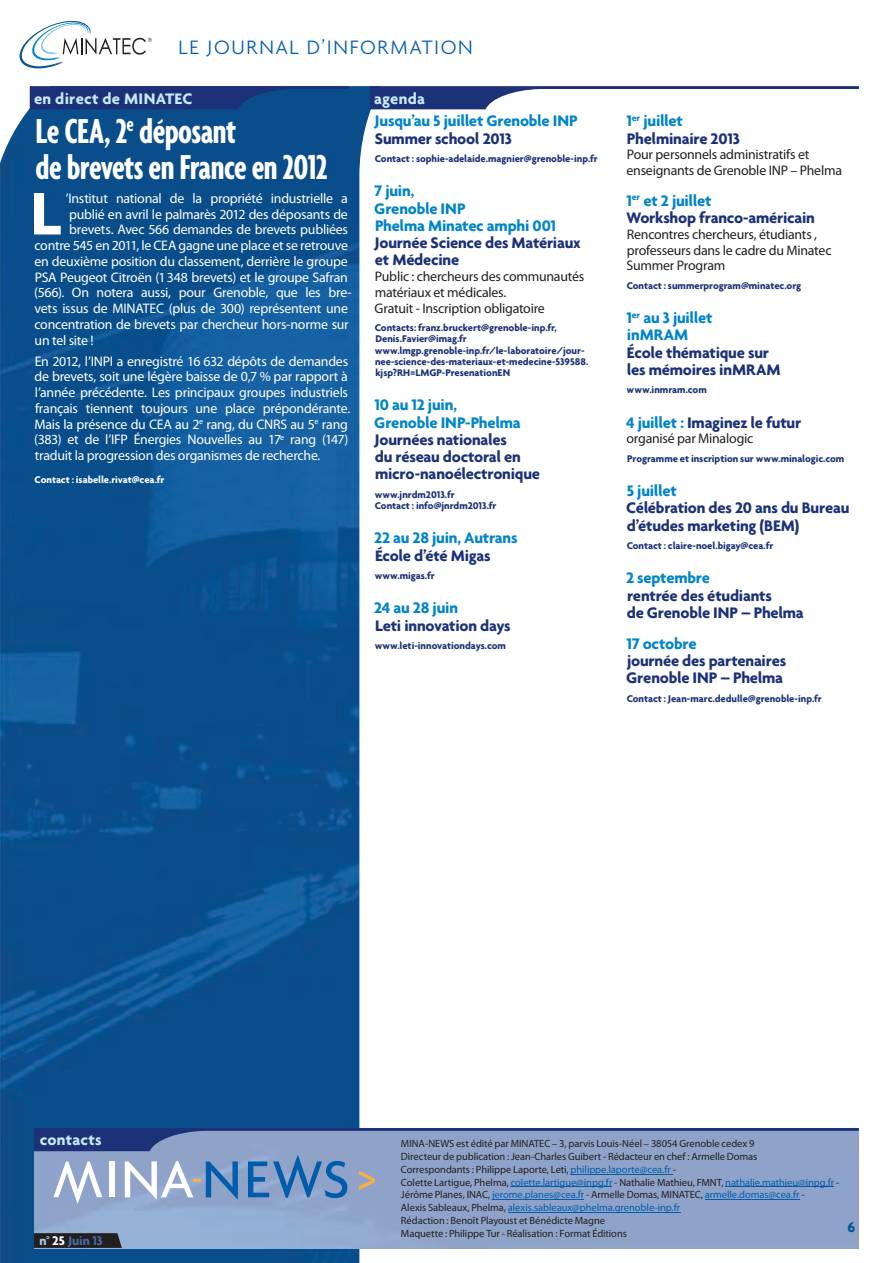
<style>
.page{position:relative;width:893px;height:1263px;background:#fff}
.page>*{position:absolute;margin:0;border:0;box-sizing:border-box;transform-origin:0 0}
.t1{font:700 64.95px "Agenda";color:#fff}
.t2{font:700 extra-condensed 37.5px/35.2px "Agenda";letter-spacing:-.015em;color:#fff}
.t3{font:300 21px "Agenda";letter-spacing:.075em;color:#015dab}
.t4{font:700 16.5px/17.2px "Agenda";letter-spacing:-.015em;color:#1c3177}
.t5{font:700 16.5px/17.2px "Agenda";letter-spacing:-.015em;color:#0084ca}
.t6{font:700 16.5px "Agenda";letter-spacing:.015em;color:#c6eafa}
.t7{font:700 15px "Agenda";color:#015494}
.t8{font:13.8px/15.8px "Myriad Pro";letter-spacing:-.015em;color:#fff}
.t9{font:13.8px/15.8px "Myriad Pro";letter-spacing:-.02em;color:#231f20}
.t10{font:700 13.5px "Agenda";letter-spacing:-.005em;color:#456aa3}
.t11{font:10.5px/12.8px "Myriad Pro";letter-spacing:-.005em;color:#231f20}
.t12{font:700 10.5px/11.2px "Agenda";letter-spacing:-.005em;color:#1c3177}
.t13{font:700 10.5px "Agenda";letter-spacing:-.01em;color:#fff}
.s1{color:#0084ca}
.s2{color:#accceb}
.s3{color:#fff}
.s4{color:#015dab}
</style>
<div class="page">
<img style="left:0;top:86px;width:381px;height:1177px">
<img style="left:34px;top:1204px;width:825px;height:44px">
<svg style="left:34px;top:1128px;width:825px;height:76px;background:#859ac3"></svg>
<hr style="left:571px;top:1174px;width:102px;height:1px;background:#015dab">
<hr style="left:511px;top:1186px;width:101px;height:1px;background:#015dab">
<hr style="left:725px;top:1186px;width:109px;height:1px;background:#015dab">
<hr style="left:492px;top:1199px;width:92px;height:1px;background:#015dab">
<hr style="left:705px;top:1199px;width:94px;height:1px;background:#015dab">
<hr style="left:508px;top:1212px;width:172px;height:1px;background:#015dab">
<svg style="left:34px;top:1233px;width:88px;height:15px"></svg>
<svg style="left:20px;top:21px;width:132px;height:47px"></svg>
<svg style="left:370px;top:86px;width:489px;height:23px"></svg>
<svg style="left:0;top:86px;width:349px;height:146px;background:#114f8b"></svg>
<h3 class="t3" style="left:179px;top:35px;width:296px">LE JOURNAL D’INFORMATION</h3>
<p class="t6" style="left:34px;top:89px;width:160px">en direct de MINATEC</p>
<p class="t6" style="left:374px;top:89px;width:53px">agenda</p>
<h2 class="t2" style="left:36px;top:113px;width:293px">Le CEA, 2<sup>e</sup> déposant<br>de brevets en France en 2012</h2>
<h1 class="t1" style="left:30px;top:174px;width:32px">L</h1>
<p class="t8" style="left:66px;top:191px;width:284px">’Institut national de la propriété industrielle a</p>
<p class="t5" style="left:375px;top:112px;width:205px">Jusqu’au 5 juillet Grenoble INP</p>
<p class="t4" style="left:375px;top:129px;width:139px">Summer school 2013</p>
<p class="t12" style="left:375px;top:153px;width:225px">Contact : sophie-adelaide.magnier@grenoble-inp.fr</p>
<p class="t5" style="left:374px;top:182px;width:184px">7 juin,<br>Grenoble INP<br>Phelma Minatec amphi 001</p>
<p class="t4" style="left:375px;top:234px;width:208px">Journée Science des Matériaux et Médecine</p>
<p class="t9" style="left:375px;top:269px;width:211px">Public : chercheurs des communautés matériaux et médicales.<br>Gratuit - Inscription obligatoire</p>
<p class="t12" style="left:375px;top:322px;width:215px">Contacts: franz.bruckert@grenoble-inp.fr, Denis.Favier@imag.fr www.lmgp.grenoble-inp.fr/le-laboratoire/jour&shy;nee-science-des-materiaux-et-medecine-539588. kjsp?RH=LMGP-PresenationEN</p>
<p class="t5" style="left:374px;top:396px;width:148px">10 au 12 juin,<br>Grenoble INP-Phelma</p>
<p class="t4" style="left:375px;top:430px;width:167px">Journées nationales<br>du réseau doctoral en micro-nanoélectronique</p>
<p class="t12" style="left:375px;top:488px;width:123px">www.jnrdm2013.fr<br>Contact : info@jnrdm2013.fr</p>
<p class="t5" style="left:374px;top:529px;width:145px">22 au 28 juin, Autrans</p>
<p class="t4" style="left:375px;top:546px;width:117px">École d’été Migas</p>
<p class="t12" style="left:375px;top:570px;width:62px">www.migas.fr</p>
<p class="t5" style="left:374px;top:599px;width:85px">24 au 28 juin</p>
<p class="t4" style="left:375px;top:616px;width:137px">Leti innovation days</p>
<p class="t12" style="left:375px;top:640px;width:133px">www.leti-innovationdays.com</p>
<p class="t8" style="left:69px;top:206px;width:280px">publié en avril le palmarès 2012 des déposants de</p>
<p class="t8" style="left:69px;top:222px;width:280px">brevets. Avec 566 demandes de brevets publiées</p>
<p class="t8" style="left:34px;top:238px;width:315px">contre 545 en 2011, le CEA gagne une place et se retrouve</p>
<p class="t8" style="left:34px;top:254px;width:315px">en deuxième position du classement, derrière le groupe</p>
<p class="t8" style="left:35px;top:269px;width:315px">PSA Peugeot Citroën (1 348 brevets) et le groupe Safran</p>
<p class="t8" style="left:34px;top:285px;width:319px">(566). On notera aussi, pour Grenoble, que les bre-</p>
<p class="t8" style="left:35px;top:301px;width:315px">vets issus de MINATEC (plus de 300) représentent une</p>
<p class="t8" style="left:34px;top:317px;width:316px">concentration de brevets par chercheur hors-norme sur</p>
<p class="t8" style="left:35px;top:332px;width:61px">un tel site !</p>
<p class="t8" style="left:34px;top:353px;width:318px">En 2012, l’INPI a enregistré 16 632 dépôts de demandes de brevets, soit une légère baisse de 0,7 % par rapport à l’année précédente. Les principaux groupes industriels français tiennent toujours une place prépondérante.<br>Mais la présence du CEA au 2<sup>e</sup> rang, du CNRS au 5<sup>e</sup> rang (383) et de l’IFP Énergies Nouvelles au 17<sup>e</sup> rang (147) traduit la progression des organismes de recherche.</p>
<p class="t13" style="left:35px;top:473px;width:131px">Contact : isabelle.rivat@cea.fr</p>
<p class="t4" style="left:626px;top:112px;width:115px"><span class="s1">1</span><sup>er</sup> <span class="s1">juillet<br></span>Phelminaire 2013</p>
<p class="t9" style="left:626px;top:147px;width:217px">Pour personnels administratifs et enseignants de Grenoble INP – Phelma</p>
<p class="t4" style="left:626px;top:192px;width:190px"><span class="s1">1</span><sup>er</sup> <span class="s1">et 2 juillet<br></span>Workshop franco-américain</p>
<p class="t9" style="left:626px;top:227px;width:207px">Rencontres chercheurs, étudiants , professeurs dans le cadre du Minatec<br>Summer Program</p>
<p class="t12" style="left:627px;top:280px;width:176px">Contact : summerprogram@minatec.org</p>
<p class="t5" style="left:626px;top:309px;width:88px">1<sup>er</sup> au 3 juillet inMRAM</p>
<p class="t4" style="left:627px;top:343px;width:155px">École thématique sur les mémoires inMRAM</p>
<p class="t12" style="left:627px;top:384px;width:82px">www.inmram.com</p>
<p class="t4" style="left:626px;top:413px;width:177px"><span class="s1">4 juillet :</span> Imaginez le futur</p>
<p class="t9" style="left:626px;top:431px;width:128px">organisé par Minalogic</p>
<p class="t12" style="left:627px;top:453px;width:219px">Programme et inscription sur www.minalogic.com</p>
<p class="t5" style="left:627px;top:482px;width:52px">5 juillet</p>
<p class="t4" style="left:626px;top:499px;width:225px">Célébration des 20 ans du Bureau d’études marketing (BEM)</p>
<p class="t12" style="left:627px;top:540px;width:148px">Contact : claire-noel.bigay@cea.fr</p>
<p class="t5" style="left:626px;top:569px;width:85px">2 septembre</p>
<p class="t4" style="left:627px;top:586px;width:179px">rentrée des étudiants<br>de Grenoble INP – Phelma</p>
<p class="t5" style="left:626px;top:634px;width:72px">17 octobre</p>
<p class="t4" style="left:626px;top:652px;width:161px">journée des partenaires<br>Grenoble INP – Phelma</p>
<p class="t12" style="left:627px;top:692px;width:197px">Contact : Jean-marc.dedulle@grenoble-inp.fr</p>
<p class="t6" style="left:40px;top:1129px;width:63px">contacts</p>
<p class="t10" style="left:39px;top:1232px;width:65px"><span class="s2">n°</span> <span class="s3">25</span> Juin 13</p>
<p class="t11" style="left:401px;top:1138px;width:440px">MINA-NEWS est édité par MINATEC – 3, parvis Louis-Néel – 38054 Grenoble cedex 9<br>Directeur de publication : Jean-Charles Guibert - Rédacteur en chef : Armelle Domas<br>Correspondants : Philippe Laporte, Leti, <span class="s4">philippe.laporte@cea.fr</span> -<br>Colette Lartigue, Phelma, <span class="s4">colette.lartigue@inpg.fr</span> - Nathalie Mathieu, FMNT, <span class="s4">nathalie.mathieu@inpg.fr</span> - Jérôme Planes, INAC, <span class="s4">jerome.planes@cea.fr</span> - Armelle Domas, MINATEC, <span class="s4">armelle.domas@cea.fr</span> -<br>Alexis Sableaux, Phelma, <span class="s4">alexis.sableaux@phelma.grenoble-inp.fr<br></span>Rédaction : Benoît Playoust et Bénédicte Magne<br>Maquette : Philippe Tur - Réalisation : Format Éditions</p>
<p class="t7" style="left:847px;top:1218px;width:9px">6</p>
</div>
